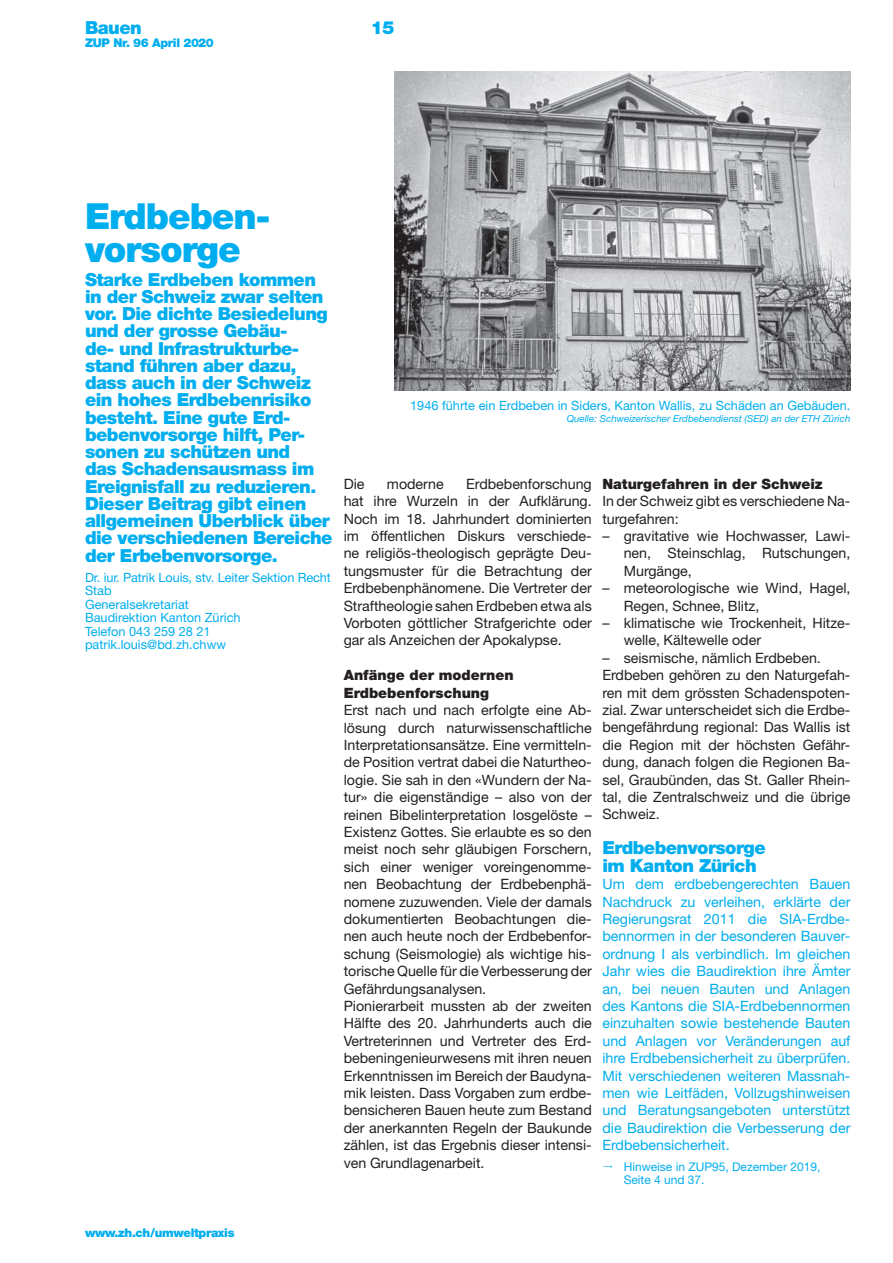
<style>
.page{position:relative;width:893px;height:1263px;background:#fff}
.page>*{position:absolute;margin:0;border:0;box-sizing:border-box;transform-origin:0 0}
.t1{font:900 36px/33px "Helvetica Neue LT Std";letter-spacing:-.03em;color:#00aeef}
.t2{font:900 18px/17.2px "Helvetica Neue LT Std";letter-spacing:-.03em;color:#00aeef}
.t3{font:14.25px/17.4px "Helvetica Neue LT Std";color:#231f20}
.t4{font:14.25px/17.4px "Helvetica Neue LT Std";color:#00aeef;text-align:justify}
.t5{font:900 14.25px/17.4px "Helvetica Neue LT Std";color:#231f20}
.t6{font:12.75px/13.5px "Helvetica Neue LT Std";color:#00aeef}
.t7{font:12px/12.8px "Helvetica Neue LT Std";color:#00aeef}
.t8{font:900 12px "Helvetica Neue LT Std";letter-spacing:-.03em;color:#00aeef}
.t9{font:italic 9.75px "Helvetica Neue LT Std";color:#00aeef}
</style>
<div class="page">
<img style="left:394px;top:71px;width:456px;height:320px">
<p class="t2" style="left:85px;top:21px;width:58px">Bauen</p>
<p class="t2" style="left:371px;top:21px;width:25px">15</p>
<p class="t8" style="left:85px;top:38px;width:130px">ZUP Nr. 96 April 2020</p>
<h1 class="t1" style="left:85px;top:204px;width:187px">Erdbeben&shy;vorsorge</h1>
<p class="t2" style="left:85px;top:273px;width:249px">Starke Erdbeben kommen in der Schweiz zwar selten vor. Die dichte Besiedelung und der grosse Gebäu-<br>de- und Infrastrukturbe&shy;stand führen aber dazu, dass auch in der Schweiz ein hohes Erdbebenrisiko besteht. Eine gute Erd&shy;bebenvorsorge hilft, Per&shy;sonen zu schützen und<br>das Schadensausmass im<br>Ereignisfall zu reduzieren.<br>Dieser Beitrag gibt einen allgemeinen Überblick über die verschiedenen Bereiche der Erbebenvorsorge.</p>
<p class="t6" style="left:85px;top:572px;width:247px">Dr. iur. Patrik Louis, stv. Leiter Sektion Recht<br>Stab<br>Generalsekretariat<br>Baudirektion Kanton Zürich<br>Telefon 043 259 28 21 patrik.louis@bd.zh.chww</p>
<p class="t6" style="left:410px;top:401px;width:442px">1946 führte ein Erdbeben in Siders, Kanton Wallis, zu Schäden an Gebäuden.</p>
<p class="t9" style="left:567px;top:415px;width:285px">Quelle: Schweizerischer Erdbebendienst (SED) an der ETH Zürich</p>
<p class="t3" style="left:344px;top:477px;width:250px;text-align:justify;text-indent:122px">Erdbebenforschung hat ihre Wurzeln in der Aufklärung.<br>Noch im 18. Jahrhundert dominierten im öffentlichen Diskurs verschiede&shy;ne religiös-theologisch geprägte Deu&shy;tungsmuster für die Betrachtung der Erdbebenphänomene. Die Vertreter der Straftheologie sahen Erdbeben etwa als Vorboten göttlicher Strafgerichte oder gar als Anzeichen der Apokalypse.</p>
<p class="t5" style="left:344px;top:668px;width:171px">Anfänge der modernen<br>Erdbebenforschung</p>
<p class="t3" style="left:344px;top:703px;width:250px">Erst nach und nach erfolgte eine Ab&shy;lösung durch naturwissenschaftliche Interpretationsansätze. Eine vermitteln&shy;de Position vertrat dabei die Naturtheo&shy;logie. Sie sah in den «Wundern der Na&shy;tur» die eigenständige – also von der reinen Bibelinterpretation losgelöste – Existenz Gottes. Sie erlaubte es so den meist noch sehr gläubigen Forschern, sich einer weniger voreingenomme&shy;nen Beobachtung der Erdbebenphä&shy;nomene zuzuwenden. Viele der damals dokumentierten Beobachtungen die&shy;nen auch heute noch der Erdbebenfor&shy;schung (Seismologie) als wichtige his&shy;torische Quelle für die Verbesserung der Gefährdungsanalysen.<br>Pionierarbeit mussten ab der zweiten Hälfte des 20. Jahrhunderts auch die Vertreterinnen und Vertreter des Erd&shy;bebeningenieurwesens mit ihren neuen Erkenntnissen im Bereich der Baudyna&shy;mik leisten. Dass Vorgaben zum erdbe&shy;bensicheren Bauen heute zum Bestand der anerkannten Regeln der Baukunde zählen, ist das Ergebnis dieser intensi&shy;ven Grundlagenarbeit.</p>
<p class="t3" style="left:344px;top:477px;width:22px">Die</p>
<p class="t3" style="left:387px;top:477px;width:59px">moderne</p>
<p class="t5" style="left:602px;top:477px;width:222px">Naturgefahren in der Schweiz</p>
<p class="t3" style="left:602px;top:494px;width:250px">In der Schweiz gibt es verschiedene Na&shy;turgefahren:</p>
<p class="t3" style="left:624px;top:529px;width:228px;text-align:justify;text-indent:-21px">– gravitative wie Hochwasser, Lawi&shy;nen, Steinschlag, Rutschungen, Murgänge,</p>
<p class="t3" style="left:624px;top:581px;width:228px;text-indent:-21px">– meteorologische wie Wind, Hagel,<br>Regen, Schnee, Blitz,</p>
<p class="t3" style="left:624px;top:616px;width:228px;text-indent:-21px">– klimatische wie Trockenheit, Hitze&shy;welle, Kältewelle oder</p>
<p class="t3" style="left:602px;top:651px;width:250px">– seismische, nämlich Erdbeben.<br>Erdbeben gehören zu den Naturgefah&shy;ren mit dem grössten Schadenspoten&shy;zial. Zwar unterscheidet sich die Erdbe&shy;bengefährdung regional: Das Wallis ist die Region mit der höchsten Gefähr&shy;dung, danach folgen die Regionen Ba&shy;sel, Graubünden, das St. Galler Rhein&shy;tal, die Zentralschweiz und die übrige Schweiz.</p>
<p class="t2" style="left:602px;top:841px;width:165px">Erdbebenvorsorge im Kanton Zürich</p>
<p class="t4" style="left:602px;top:877px;width:250px">Um dem erdbebengerechten Bauen Nachdruck zu verleihen, erklärte der Regierungsrat 2011 die SIA-Erdbe&shy;bennormen in der besonderen Bauver&shy;ordnung I als verbindlich. Im gleichen Jahr wies die Baudirektion ihre Ämter an, bei neuen Bauten und Anlagen des Kantons die SIA-Erdbebennormen einzuhalten sowie bestehende Bauten und Anlagen vor Veränderungen auf ihre Erdbebensicherheit zu überprüfen.<br>Mit verschiedenen weiteren Massnah&shy;men wie Leitfäden, Vollzugshinweisen und Beratungsangeboten unterstützt die Baudirektion die Verbesserung der Erdbebensicherheit.</p>
<p class="t7" style="left:624px;top:1162px;width:198px">Hinweise in ZUP95, Dezember 2019,<br>Seite 4 und 37.</p>
<p class="t8" style="left:85px;top:1229px;width:151px">www.zh.ch/umweltpraxis</p>
</div>
